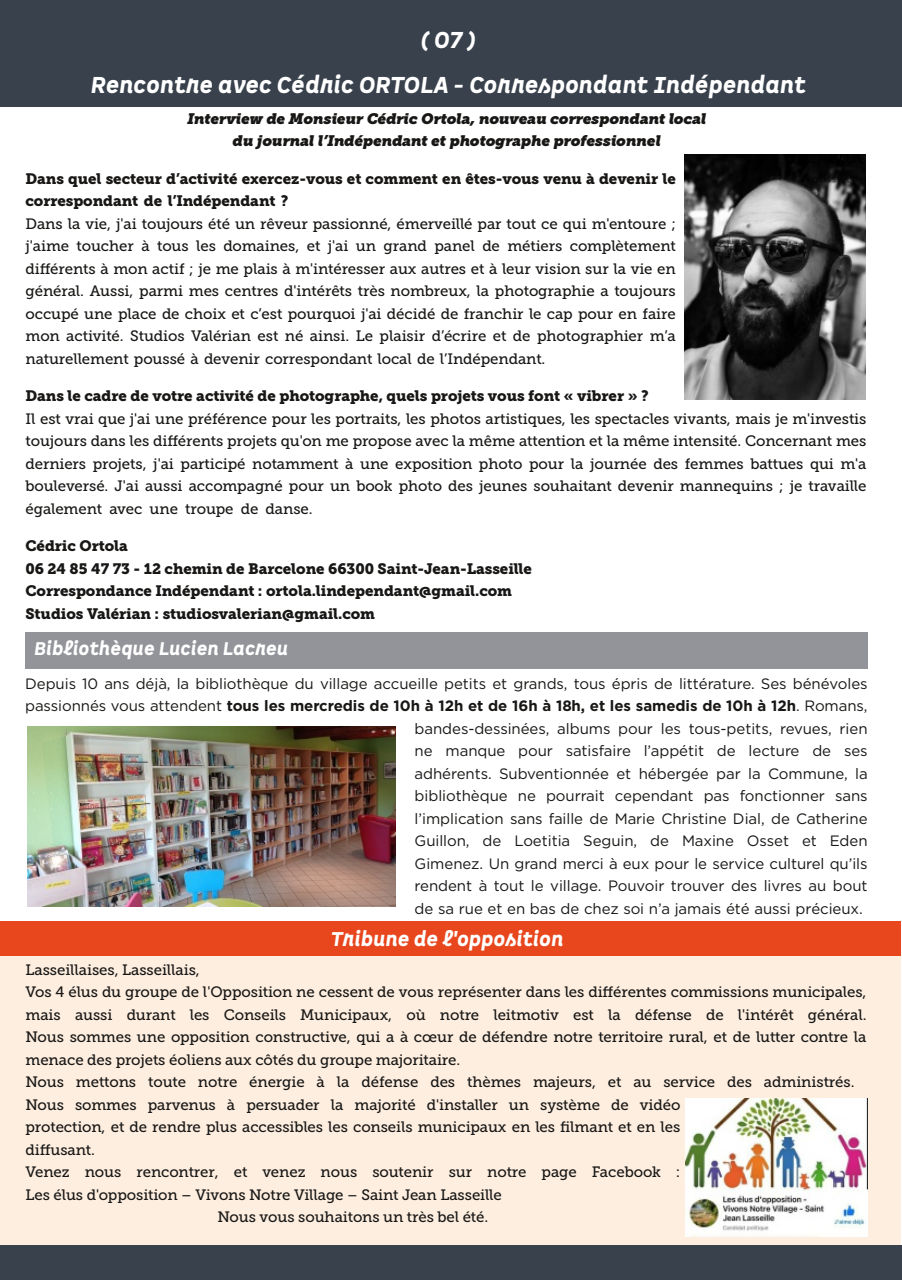
<style>
.page{position:relative;width:902px;height:1280px;background:#fff}
.page>*{position:absolute;margin:0;border:0;box-sizing:border-box;transform-origin:0 0}
.t1{font:italic 900 22.5px/45px "Spock Ess Alt 2";letter-spacing:-.005em;color:#fff;text-align:center}
.t2{font:italic 900 19.5px "Spock Ess Alt 2";letter-spacing:-.005em;color:#fff}
.t3{font:italic 900 18px "Spock Ess Alt 2";letter-spacing:-.005em;color:#fff}
.t4{font:15px/22.5px "Museo Slab 500";letter-spacing:-.005em;color:#181715;text-align:justify}
.t5{font:15px "Gotham HTF";letter-spacing:-.005em;color:#181715}
.t6{font:15px/22.5px "Museo Slab 900";letter-spacing:-.005em;color:#181715}
.t7{font:italic 15px/22.5px "Museo Slab 1000";letter-spacing:-.01em;color:#181715;text-align:center}
.t8{font:700 15px "Gotham HTF";letter-spacing:-.005em;color:#181715}
.s1{font-weight:400}
</style>
<div class="page">
<div style="left:0;top:0;width:901px;height:106px;background:#38414c"></div>
<div style="left:0;top:922px;width:900px;height:35px;background:#e8461d"></div>
<div style="left:0;top:957px;width:900px;height:289px;background:#fdeee0"></div>
<img style="left:685px;top:1098px;width:182px;height:138px">
<div style="left:0;top:1246px;width:901px;height:34px;background:#38414c"></div>
<img style="left:27px;top:726px;width:368px;height:180px">
<div style="left:26px;top:632px;width:841px;height:37px;background:#93949a"></div>
<img style="left:684px;top:155px;width:181px;height:245px">
<h1 class="t1" style="left:90px;top:19px;width:716px">(07)<br>Rencontre avec Cédric ORTOLA - Correspondant Indépendant</h1>
<p class="t7" style="left:186px;top:107px;width:520px">Interview de Monsieur Cédric Ortola, nouveau correspondant local du journal l’Indépendant et photographe professionnel</p>
<p class="t6" style="left:25px;top:167px;width:651px">Dans quel secteur d’activité exercez-vous et comment en êtes-vous venu à devenir le correspondant de l’Indépendant ?</p>
<p class="t4" style="left:25px;top:212px;width:652px">Dans la vie, j'ai toujours été un rêveur passionné, émerveillé par tout ce qui m'entoure ; j'aime toucher à tous les domaines, et j'ai un grand panel de métiers complètement différents à mon actif ; je me plais à m'intéresser aux autres et à leur vision sur la vie en général. Aussi, parmi mes centres d'intérêts très nombreux, la photographie a toujours occupé une place de choix et c’est pourquoi j'ai décidé de franchir le cap pour en faire mon activité. Studios Valérian est né ainsi. Le plaisir d’écrire et de photographier m’a naturellement poussé à devenir correspondant local de l’Indépendant.</p>
<p class="t6" style="left:25px;top:385px;width:624px">Dans le cadre de votre activité de photographe, quels projets vous font « vibrer » ?</p>
<p class="t4" style="left:25px;top:407px;width:842px">Il est vrai que j'ai une préférence pour les portraits, les photos artistiques, les spectacles vivants, mais je m'investis toujours dans les différents projets qu'on me propose avec la même attention et la même intensité. Concernant mes derniers projets, j'ai participé notamment à une exposition photo pour la journée des femmes battues qui m'a bouleversé. J'ai aussi accompagné pour un book photo des jeunes souhaitant devenir mannequins ; je travaille également avec une troupe de danse.</p>
<p class="t6" style="left:25px;top:535px;width:508px">Cédric Ortola<br>06 24 85 47 73 - 12 chemin de Barcelone 66300 Saint-Jean-Lasseille Correspondance Indépendant : ortola.lindependant@gmail.com Studios Valérian : studiosvalerian@gmail.com</p>
<p class="t3" style="left:34px;top:636px;width:255px">Bibliothèque Lucien Lacreu</p>
<p class="t5" style="left:25px;top:675px;width:843px">Depuis 10 ans déjà, la bibliothèque du village accueille petits et grands, tous épris de littérature. Ses bénévoles</p>
<p class="t8" style="left:25px;top:697px;width:843px"><span class="s1">passionnés vous attendent</span> tous les mercredis de 10h à 12h et de 16h à 18h, et les samedis de 10h à 12h<span class="s1">. Romans,</span></p>
<p class="t5" style="left:414px;top:720px;width:454px">bandes-dessinées, albums pour les tous-petits, revues, rien</p>
<p class="t5" style="left:414px;top:743px;width:454px">ne manque pour satisfaire l’appétit de lecture de ses</p>
<p class="t5" style="left:414px;top:765px;width:454px">adhérents. Subventionnée et hébergée par la Commune, la</p>
<p class="t5" style="left:414px;top:788px;width:454px">bibliothèque ne pourrait cependant pas fonctionner sans</p>
<p class="t5" style="left:414px;top:810px;width:454px">l’implication sans faille de Marie Christine Dial, de Catherine</p>
<p class="t5" style="left:414px;top:833px;width:454px">Guillon, de Loetitia Seguin, de Maxine Osset et Eden</p>
<p class="t5" style="left:414px;top:855px;width:454px">Gimenez. Un grand merci à eux pour le service culturel qu’ils</p>
<p class="t5" style="left:414px;top:878px;width:454px">rendent à tout le village. Pouvoir trouver des livres au bout</p>
<p class="t5" style="left:414px;top:900px;width:449px">de sa rue et en bas de chez soi n’a jamais été aussi précieux.</p>
<h2 class="t2" style="left:330px;top:926px;width:234px">Tribune de l'opposition</h2>
<p class="t4" style="left:26px;top:958px;width:176px">Lasseillaises, Lasseillais,</p>
<p class="t4" style="left:26px;top:981px;width:842px">Vos 4 élus du groupe de l'Opposition ne cessent de vous représenter dans les différentes commissions municipales,</p>
<p class="t4" style="left:26px;top:1003px;width:842px">mais aussi durant les Conseils Municipaux, où notre leitmotiv est la défense de l'intérêt général.</p>
<p class="t4" style="left:26px;top:1026px;width:842px">Nous sommes une opposition constructive, qui a à cœur de défendre notre territoire rural, et de lutter contre la</p>
<p class="t4" style="left:26px;top:1048px;width:436px">menace des projets éoliens aux côtés du groupe majoritaire.</p>
<p class="t4" style="left:26px;top:1071px;width:830px">Nous mettons toute notre énergie à la défense des thèmes majeurs, et au service des administrés.</p>
<p class="t4" style="left:26px;top:1093px;width:656px">Nous sommes parvenus à persuader la majorité d'installer un système de vidéo</p>
<p class="t4" style="left:26px;top:1116px;width:656px">protection, et de rendre plus accessibles les conseils municipaux en les filmant et en les</p>
<p class="t4" style="left:26px;top:1138px;width:71px">diffusant.</p>
<p class="t4" style="left:26px;top:1161px;width:656px">Venez nous rencontrer, et venez nous soutenir sur notre page Facebook :</p>
<p class="t4" style="left:26px;top:1183px;width:478px">Les élus d'opposition – Vivons Notre Village – Saint Jean Lasseille</p>
<p class="t4" style="left:217px;top:1206px;width:272px">Nous vous souhaitons un très bel été.</p>
</div>
